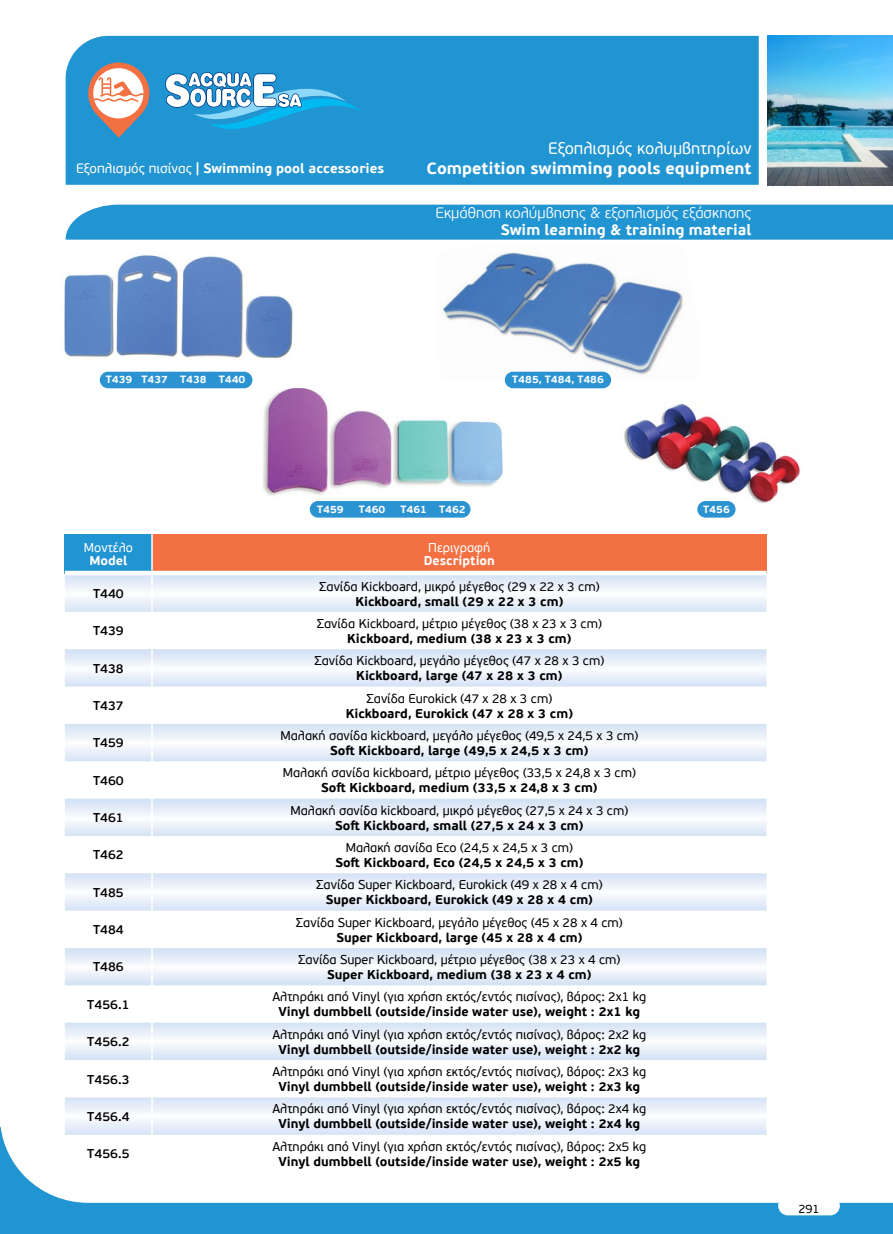
<style>
.page{position:relative;width:893px;height:1234px;background:#fff}
.page>*{position:absolute;margin:0;border:0;box-sizing:border-box;transform-origin:0 0}
.t1{font:700 16.5px "PF Beau Sans Pro";color:#fff}
.t2{font:16.5px "PF Beau Sans Pro";color:#fff}
.t3{font:300 15px "PF Beau Sans Pro";color:#fff}
.t4{font:700 15px "PF Beau Sans Pro";color:#fff}
.t5{font:700 13.5px "PF Beau Sans Pro";color:#fff}
.t6{font:12.75px "PF Beau Sans Pro";color:#000}
.t7{font:700 12.75px "PF Beau Sans Pro";color:#000}
.t8{font:600 12.75px "PF Beau Sans Pro";color:#000}
.t9{font:12.75px "PF Beau Sans Pro";color:#fff}
.t10{font:700 12.75px "PF Beau Sans Pro";color:#fff}
.t11{font:12px "PF Beau Sans Pro";color:#000}
.t12{font:700 10.5px "PF Beau Sans Pro";color:#fff}
.s1{font-weight:400}
</style>
<div class="page">
<svg style="left:0;top:1127px;width:893px;height:106px"></svg>
<div style="left:779px;top:1196px;width:60px;height:18px;background:#fff;border-radius:9px"></div>
<div style="left:778px;top:1195px;width:62px;height:19px;border:2px solid #fff;border-radius:9px"></div>
<div style="left:66px;top:36px;width:693px;height:149px;background:#2194d2"></div>
<div style="left:66px;top:204px;width:827px;height:35px;background:#2194d2"></div>
<svg style="left:164px;top:71px;width:198px;height:76px"></svg>
<img style="left:768px;top:36px;width:125px;height:149px">
<svg style="left:88px;top:62px;width:61px;height:76px"></svg>
<div style="left:65px;top:534px;width:87px;height:39px;background:#2194d2"></div>
<div style="left:152px;top:534px;width:615px;height:39px;background:#f37043"></div>
<svg style="left:65px;top:575px;width:702px;height:36px"></svg>
<svg style="left:65px;top:611px;width:702px;height:225px"></svg>
<svg style="left:65px;top:649px;width:702px;height:37px"></svg>
<svg style="left:65px;top:723px;width:702px;height:38px"></svg>
<svg style="left:65px;top:798px;width:702px;height:37px"></svg>
<svg style="left:65px;top:873px;width:702px;height:37px"></svg>
<svg style="left:65px;top:948px;width:702px;height:37px"></svg>
<svg style="left:65px;top:1022px;width:702px;height:37px"></svg>
<svg style="left:65px;top:1097px;width:702px;height:37px"></svg>
<hr style="left:151px;top:534px;width:2px;height:36px;background:#fff">
<hr style="left:151px;top:575px;width:2px;height:36px;background:#fff">
<hr style="left:151px;top:611px;width:2px;height:38px;background:#fff">
<hr style="left:151px;top:649px;width:2px;height:37px;background:#fff">
<hr style="left:151px;top:686px;width:2px;height:37px;background:#fff">
<hr style="left:151px;top:723px;width:2px;height:38px;background:#fff">
<hr style="left:151px;top:761px;width:2px;height:37px;background:#fff">
<hr style="left:151px;top:798px;width:2px;height:37px;background:#fff">
<hr style="left:151px;top:835px;width:2px;height:38px;background:#fff">
<hr style="left:151px;top:873px;width:2px;height:37px;background:#fff">
<hr style="left:151px;top:947px;width:2px;height:38px;background:#fff">
<hr style="left:151px;top:1022px;width:2px;height:37px;background:#fff">
<hr style="left:151px;top:1097px;width:2px;height:37px;background:#fff">
<hr style="left:151px;top:1134px;width:2px;height:37px;background:#fff">
<div style="left:65px;top:570px;width:87px;height:5px;background:#fff"></div>
<div style="left:152px;top:570px;width:615px;height:5px;background:#fff"></div>
<img style="left:64px;top:255px;width:229px;height:104px">
<img style="left:262px;top:388px;width:241px;height:108px">
<img style="left:442px;top:252px;width:241px;height:128px">
<img style="left:624px;top:404px;width:177px;height:100px">
<div style="left:100px;top:371px;width:152px;height:17px;background:#2b93d1;border-radius:8px"></div>
<div style="left:310px;top:501px;width:160px;height:16px;background:#2b93d1;border-radius:8px"></div>
<div style="left:505px;top:371px;width:106px;height:17px;background:#2b93d1;border-radius:8px"></div>
<div style="left:697px;top:501px;width:38px;height:16px;background:#2b93d1;border-radius:8px"></div>
<p class="t5" style="left:76px;top:160px;width:310px"><span class="s1">Εξοπλισμός πισίνας</span> | Swimming pool accessories</p>
<p class="t2" style="left:548px;top:139px;width:205px">Εξοπλισμός κολυμβητηρίων</p>
<p class="t1" style="left:426px;top:158px;width:327px">Competition swimming pools equipment</p>
<p class="t3" style="left:436px;top:204px;width:317px">Εκμάθηση κολύμβησης &amp; εξοπλισμός εξάσκησης</p>
<p class="t4" style="left:501px;top:220px;width:252px">Swim learning &amp; training material</p>
<p class="t12" style="left:106px;top:373px;width:141px">T439 T437 T438 T440</p>
<p class="t12" style="left:512px;top:373px;width:93px">T485, T484, T486</p>
<p class="t9" style="left:84px;top:539px;width:50px">Mοντέλο</p>
<p class="t10" style="left:90px;top:552px;width:39px">Model</p>
<p class="t8" style="left:93px;top:586px;width:32px">T440</p>
<p class="t8" style="left:93px;top:623px;width:32px">T439</p>
<p class="t8" style="left:93px;top:660px;width:32px">T438</p>
<p class="t8" style="left:93px;top:698px;width:32px">T437</p>
<p class="t8" style="left:93px;top:735px;width:32px">T459</p>
<p class="t8" style="left:93px;top:772px;width:32px">T460</p>
<p class="t8" style="left:93px;top:809px;width:32px">T461</p>
<p class="t8" style="left:93px;top:847px;width:32px">T462</p>
<p class="t8" style="left:93px;top:884px;width:32px">T485</p>
<p class="t8" style="left:93px;top:921px;width:32px">T484</p>
<p class="t8" style="left:93px;top:959px;width:32px">T486</p>
<p class="t8" style="left:87px;top:996px;width:44px">T456.1</p>
<p class="t8" style="left:87px;top:1033px;width:44px">T456.2</p>
<p class="t8" style="left:87px;top:1071px;width:44px">T456.3</p>
<p class="t8" style="left:87px;top:1108px;width:44px">T456.4</p>
<p class="t8" style="left:87px;top:1145px;width:44px">T456.5</p>
<p class="t12" style="left:317px;top:502px;width:28px">T459</p>
<p class="t12" style="left:359px;top:502px;width:28px">T460</p>
<p class="t12" style="left:400px;top:502px;width:67px">T461 T462</p>
<p class="t9" style="left:428px;top:539px;width:64px">Περιγραφή</p>
<p class="t10" style="left:424px;top:552px;width:73px">Description</p>
<p class="t6" style="left:319px;top:578px;width:282px">Σανίδα Kickboard, μικρό μέγεθος (29 x 22 x 3 cm)</p>
<p class="t7" style="left:355px;top:593px;width:209px">Kickboard, small (29 x 22 x 3 cm)</p>
<p class="t6" style="left:317px;top:616px;width:287px">Σανίδα Kickboard, μέτριο μέγεθος (38 x 23 x 3 cm)</p>
<p class="t7" style="left:347px;top:630px;width:226px">Kickboard, medium (38 x 23 x 3 cm)</p>
<p class="t6" style="left:314px;top:653px;width:291px">Σανίδα Kickboard, μεγάλο μέγεθος (47 x 28 x 3 cm)</p>
<p class="t7" style="left:356px;top:667px;width:208px">Kickboard, large (47 x 28 x 3 cm)</p>
<p class="t6" style="left:367px;top:690px;width:187px">Σανίδα Eurokick (47 x 28 x 3 cm)</p>
<p class="t7" style="left:346px;top:705px;width:229px">Kickboard, Eurokick (47 x 28 x 3 cm)</p>
<p class="t6" style="left:280px;top:728px;width:359px">Μαλακή σανίδα kickboard, μεγάλο μέγεθος (49,5 x 24,5 x 3 cm)</p>
<p class="t7" style="left:330px;top:742px;width:260px">Soft Kickboard, large (49,5 x 24,5 x 3 cm)</p>
<p class="t6" style="left:283px;top:765px;width:354px">Μαλακή σανίδα kickboard, μέτριο μέγεθος (33,5 x 24,8 x 3 cm)</p>
<p class="t7" style="left:321px;top:779px;width:278px">Soft Kickboard, medium (33,5 x 24,8 x 3 cm)</p>
<p class="t6" style="left:290px;top:802px;width:339px">Μαλακή σανίδα kickboard, μικρό μέγεθος (27,5 x 24 x 3 cm)</p>
<p class="t7" style="left:335px;top:817px;width:250px">Soft Kickboard, small (27,5 x 24 x 3 cm)</p>
<p class="t6" style="left:346px;top:840px;width:229px">Μαλακή σανίδα Eco (24,5 x 24,5 x 3 cm)</p>
<p class="t7" style="left:335px;top:854px;width:249px">Soft Kickboard, Eco (24,5 x 24,5 x 3 cm)</p>
<p class="t6" style="left:316px;top:877px;width:288px">Σανίδα Super Kickboard, Eurokick (49 x 28 x 4 cm)</p>
<p class="t7" style="left:326px;top:891px;width:269px">Super Kickboard, Eurokick (49 x 28 x 4 cm)</p>
<p class="t6" style="left:296px;top:914px;width:328px">Σανίδα Super Kickboard, μεγάλο μέγεθος (45 x 28 x 4 cm)</p>
<p class="t7" style="left:336px;top:929px;width:247px">Super Kickboard, large (45 x 28 x 4 cm)</p>
<p class="t6" style="left:298px;top:952px;width:324px">Σανίδα Super Kickboard, μέτριο μέγεθος (38 x 23 x 4 cm)</p>
<p class="t7" style="left:327px;top:966px;width:266px">Super Kickboard, medium (38 x 23 x 4 cm)</p>
<p class="t6" style="left:272px;top:989px;width:375px">Αλτηράκι από Vinyl (για χρήση εκτός/εντός πισίνας), βάρος: 2x1 kg</p>
<p class="t7" style="left:279px;top:1003px;width:363px">Vinyl dumbbell (outside/inside water use), weight : 2x1 kg</p>
<p class="t6" style="left:272px;top:1026px;width:375px">Αλτηράκι από Vinyl (για χρήση εκτός/εντός πισίνας), βάρος: 2x2 kg</p>
<p class="t7" style="left:279px;top:1041px;width:363px">Vinyl dumbbell (outside/inside water use), weight : 2x2 kg</p>
<p class="t6" style="left:272px;top:1063px;width:375px">Αλτηράκι από Vinyl (για χρήση εκτός/εντός πισίνας), βάρος: 2x3 kg</p>
<p class="t7" style="left:279px;top:1078px;width:363px">Vinyl dumbbell (outside/inside water use), weight : 2x3 kg</p>
<p class="t6" style="left:272px;top:1101px;width:375px">Αλτηράκι από Vinyl (για χρήση εκτός/εντός πισίνας), βάρος: 2x4 kg</p>
<p class="t7" style="left:279px;top:1115px;width:363px">Vinyl dumbbell (outside/inside water use), weight : 2x4 kg</p>
<p class="t6" style="left:272px;top:1138px;width:375px">Αλτηράκι από Vinyl (για χρήση εκτός/εντός πισίνας), βάρος: 2x5 kg</p>
<p class="t7" style="left:279px;top:1152px;width:363px">Vinyl dumbbell (outside/inside water use), weight : 2x5 kg</p>
<p class="t12" style="left:703px;top:503px;width:28px">T456</p>
<p class="t11" style="left:798px;top:1201px;width:23px">291</p>
</div>
